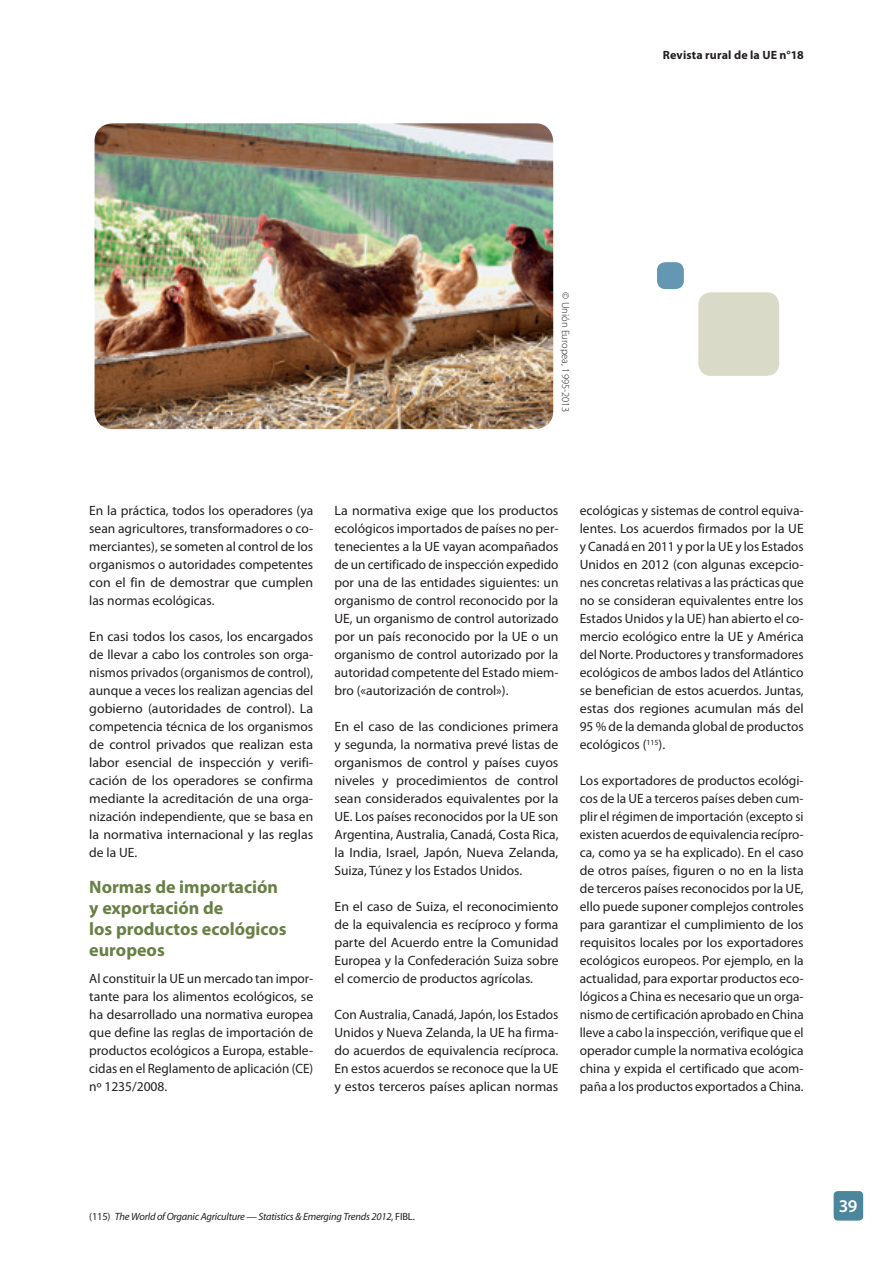
<style>
.page{position:relative;width:893px;height:1263px;background:#fff}
.page>*{position:absolute;margin:0;border:0;box-sizing:border-box;transform-origin:0 0}
._01_Title_paragraphe{font:700 18px/21px "Myriad Pro";color:#688045}
.t1{font:600 18px "Myriad Pro";color:#fff}
._03_Body_other_lanug{font:13.5px/18px "Myriad Pro";color:#231f20;text-align:justify}
.t2{font:700 12px "Myriad Pro";letter-spacing:.015em;color:#231f20}
.Footnote{font:italic 10.5px "Myriad Pro";letter-spacing:-.02em;color:#231f20}
.COPYRIGHTS{font:300 10.5px "Myriad Pro";color:#231f20}
.s1{font-style:normal}
</style>
<div class="page">
<div style="left:834px;top:1191px;width:29px;height:29px;background:#4b869c;border-radius:4px"></div>
<img style="left:95px;top:123px;width:458px;height:306px">
<div style="left:657px;top:262px;width:27px;height:27px;background:#6498b2;border-radius:9px"></div>
<div style="left:698px;top:292px;width:81px;height:84px;background:#d9dac8;border-radius:13px"></div>
<p class="t2" style="left:663px;top:48px;width:142px">Revista rural de la UE n°18</p>
<p class="COPYRIGHTS" style="left:571px;top:292px;width:122px;rotate:90deg">© Unión Europea, 1995-2013</p>
<p class="_03_Body_other_lanug" style="left:89px;top:502px;width:225px">En la práctica, todos los operadores (ya sean agricultores, transformadores o co&shy;merciantes), se someten al control de los organismos o autoridades competentes con el fin de demostrar que cumplen las normas ecológicas.</p>
<p class="_03_Body_other_lanug" style="left:89px;top:628px;width:225px">En casi todos los casos, los encargados de llevar a cabo los controles son orga&shy;nismos privados (organismos de control), aunque a veces los realizan agencias del gobierno (autoridades de control). La competencia técnica de los organismos de control privados que realizan esta labor esencial de inspección y verifi&shy;cación de los operadores se confirma mediante la acreditación de una orga&shy;nización independiente, que se basa en la normativa internacional y las reglas de la UE.</p>
<p class="_01_Title_paragraphe" style="left:89px;top:877px;width:199px">Normas de importación y exportación de<br>los productos ecológicos europeos</p>
<p class="_03_Body_other_lanug" style="left:89px;top:970px;width:225px">Al constituir la UE un mercado tan impor&shy;tante para los alimentos ecológicos, se ha desarrollado una normativa europea que define las reglas de importación de productos ecológicos a Europa, estable&shy;cidas en el Reglamento de aplicación (CE) nº 1235/2008.</p>
<p class="_03_Body_other_lanug" style="left:334px;top:502px;width:225px">La normativa exige que los productos ecológicos importados de países no per&shy;tenecientes a la UE vayan acompañados de un certificado de inspección expedido por una de las entidades siguientes: un organismo de control reconocido por la UE, un organismo de control autorizado por un país reconocido por la UE o un organismo de control autorizado por la autoridad competente del Estado miem&shy;bro («autorización de control»).</p>
<p class="_03_Body_other_lanug" style="left:334px;top:718px;width:225px">En el caso de las condiciones primera y segunda, la normativa prevé listas de organismos de control y países cuyos niveles y procedimientos de control sean considerados equivalentes por la UE. Los países reconocidos por la UE son Argentina, Australia, Canadá, Costa Rica, la India, Israel, Japón, Nueva Zelanda, Suiza, Túnez y los Estados Unidos.</p>
<p class="_03_Body_other_lanug" style="left:334px;top:898px;width:225px">En el caso de Suiza, el reconocimiento de la equivalencia es recíproco y forma parte del Acuerdo entre la Comunidad Europea y la Confederación Suiza sobre el comercio de productos agrícolas.</p>
<p class="_03_Body_other_lanug" style="left:334px;top:1006px;width:225px">Con Australia, Canadá, Japón, los Estados Unidos y Nueva Zelanda, la UE ha firma&shy;do acuerdos de equivalencia recíproca.<br>En estos acuerdos se reconoce que la UE y estos terceros países aplican normas</p>
<p class="_03_Body_other_lanug" style="left:580px;top:502px;width:225px">ecológicas y sistemas de control equiva&shy;lentes. Los acuerdos firmados por la UE y Canadá en 2011 y por la UE y los Estados Unidos en 2012 (con algunas excepcio&shy;nes concretas relativas a las prácticas que no se consideran equivalentes entre los Estados Unidos y la UE) han abierto el co&shy;mercio ecológico entre la UE y América del Norte. Productores y transformadores ecológicos de ambos lados del Atlántico se benefician de estos acuerdos. Juntas, estas dos regiones acumulan más del 95 % de la demanda global de productos ecológicos (<sup>115</sup>).</p>
<p class="_03_Body_other_lanug" style="left:580px;top:772px;width:225px">Los exportadores de productos ecológi&shy;cos de la UE a terceros países deben cum&shy;plir el régimen de importación (excepto si existen acuerdos de equivalencia recípro&shy;ca, como ya se ha explicado). En el caso de otros países, figuren o no en la lista de terceros países reconocidos por la UE, ello puede suponer complejos controles para garantizar el cumplimiento de los requisitos locales por los exportadores ecológicos europeos. Por ejemplo, en la actualidad, para exportar productos eco&shy;lógicos a China es necesario que un orga&shy;nismo de certificación aprobado en China lleve a cabo la inspección, verifique que el operador cumple la normativa ecológica china y expida el certificado que acom&shy;paña a los productos exportados a China.</p>
<p class="Footnote" style="left:89px;top:1211px;width:327px"><span class="s1">(115)</span> The World of Organic Agriculture — Statistics &amp; Emerging Trends 2012<span class="s1">, FIBL.</span></p>
<h1 class="t1" style="left:839px;top:1196px;width:20px">39</h1>
</div>
